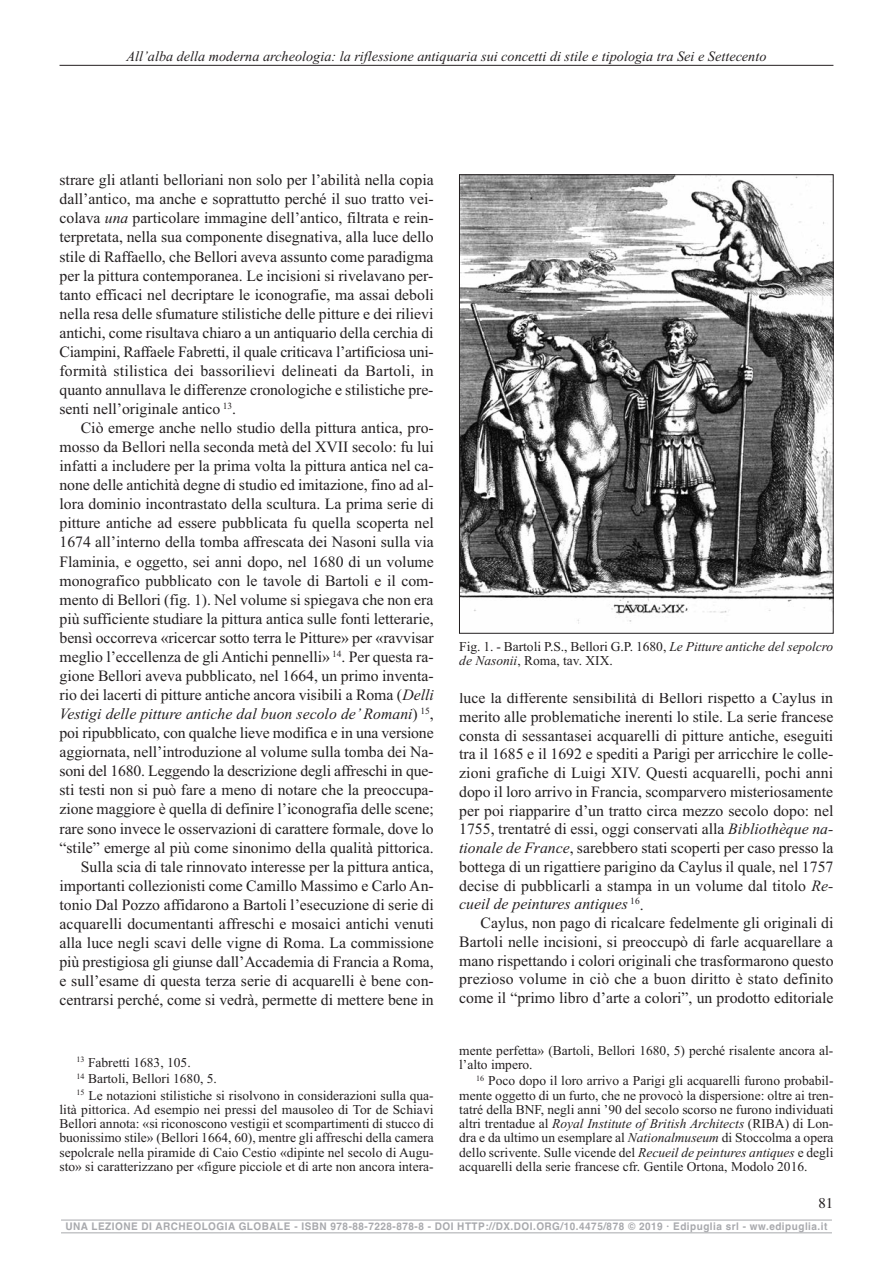
<style>
.page{position:relative;width:893px;height:1263px;background:#fff}
.page>*{position:absolute;margin:0;border:0;box-sizing:border-box;transform-origin:0 0}
.t1{font:15.75px "Times New Roman";color:#231f20}
.t2{font:italic 15.75px "Times New Roman";color:#231f20}
.t3{font:15px "Times";color:#231f20}
.t4{font:italic 14.25px "Times New Roman";color:#231f20}
.t5{font:13.5px/14.2px "Times New Roman";color:#231f20}
.t6{font:700 10.5px "Helvetica";letter-spacing:.05em;color:#a8a9ad;scale:.95 1}
.s1{font-style:italic}
.s2{font-style:normal}
</style>
<div class="page">
<hr style="left:61px;top:1220px;width:771px;height:1px;background:#a8a9ad">
<hr style="left:61px;top:1232px;width:771px;height:1px;background:#a8a9ad">
<hr style="left:60px;top:65px;width:773px;height:1px;background:#231f20">
<img style="left:461px;top:176px;width:370px;height:448px">
<p class="t4" style="left:127px;top:48px;width:641px">All’alba della moderna archeologia: la riflessione antiquaria sui concetti di stile e tipologia tra Sei e Settecento</p>
<p class="t1" style="left:60px;top:171px;width:376px">strare gli atlanti belloriani non solo per l’abilità nella copia</p>
<p class="t1" style="left:60px;top:190px;width:376px">dall’antico, ma anche e soprattutto perché il suo tratto vei-</p>
<p class="t1" style="left:60px;top:209px;width:376px">colava <span class="s1">una</span> particolare immagine dell’antico, filtrata e rein-</p>
<p class="t1" style="left:60px;top:228px;width:376px">terpretata, nella sua componente disegnativa, alla luce dello</p>
<p class="t1" style="left:60px;top:247px;width:376px">stile di Raffaello, che Bellori aveva assunto come paradigma</p>
<p class="t1" style="left:60px;top:266px;width:375px">per la pittura contemporanea. Le incisioni si rivelavano per-</p>
<p class="t1" style="left:60px;top:285px;width:376px">tanto efficaci nel decriptare le iconografie, ma assai deboli</p>
<p class="t1" style="left:60px;top:304px;width:375px">nella resa delle sfumature stilistiche delle pitture e dei rilievi</p>
<p class="t1" style="left:60px;top:323px;width:375px">antichi, come risultava chiaro a un antiquario della cerchia di</p>
<p class="t1" style="left:60px;top:342px;width:376px">Ciampini, Raffaele Fabretti, il quale criticava l’artificiosa uni-</p>
<p class="t1" style="left:60px;top:361px;width:376px">formità stilistica dei bassorilievi delineati da Bartoli, in</p>
<p class="t1" style="left:60px;top:380px;width:375px">quanto annullava le differenze cronologiche e stilistiche pre-</p>
<p class="t1" style="left:60px;top:399px;width:178px">senti nell’originale antico <sup>13</sup>.</p>
<p class="t1" style="left:81px;top:418px;width:355px">Ciò emerge anche nello studio della pittura antica, pro-</p>
<p class="t1" style="left:60px;top:437px;width:376px">mosso da Bellori nella seconda metà del XVII secolo: fu lui</p>
<p class="t1" style="left:60px;top:457px;width:376px">infatti a includere per la prima volta la pittura antica nel ca-</p>
<p class="t1" style="left:60px;top:476px;width:376px">none delle antichità degne di studio ed imitazione, fino ad al-</p>
<p class="t1" style="left:60px;top:495px;width:376px">lora dominio incontrastato della scultura. La prima serie di</p>
<p class="t1" style="left:60px;top:514px;width:376px">pitture antiche ad essere pubblicata fu quella scoperta nel</p>
<p class="t1" style="left:60px;top:533px;width:376px">1674 all’interno della tomba affrescata dei Nasoni sulla via</p>
<p class="t1" style="left:60px;top:552px;width:376px">Flaminia, e oggetto, sei anni dopo, nel 1680 di un volume</p>
<p class="t1" style="left:60px;top:571px;width:376px">monografico pubblicato con le tavole di Bartoli e il com-</p>
<p class="t1" style="left:60px;top:590px;width:375px">mento di Bellori (fig. 1). Nel volume si spiegava che non era</p>
<p class="t1" style="left:60px;top:609px;width:376px">più sufficiente studiare la pittura antica sulle fonti letterarie,</p>
<p class="t1" style="left:60px;top:628px;width:376px">bensì occorreva «ricercar sotto terra le Pitture» per «ravvisar</p>
<p class="t1" style="left:60px;top:647px;width:376px">meglio l’eccellenza de gli Antichi pennelli» <sup>14</sup>. Per questa ra-</p>
<p class="t1" style="left:60px;top:666px;width:376px">gione Bellori aveva pubblicato, nel 1664, un primo inventa-</p>
<p class="t1" style="left:60px;top:685px;width:376px">rio dei lacerti di pitture antiche ancora visibili a Roma (<span class="s1">Delli</span></p>
<p class="t2" style="left:60px;top:704px;width:376px">Vestigi delle pitture antiche dal buon secolo de’ Romani<span class="s2">)</span> <sup>15</sup><span class="s2">,</span></p>
<p class="t1" style="left:60px;top:723px;width:376px">poi ripubblicato, con qualche lieve modifica e in una versione</p>
<p class="t1" style="left:60px;top:743px;width:376px">aggiornata, nell’introduzione al volume sulla tomba dei Na-</p>
<p class="t1" style="left:60px;top:762px;width:375px">soni del 1680. Leggendo la descrizione degli affreschi in que-</p>
<p class="t1" style="left:60px;top:781px;width:376px">sti testi non si può fare a meno di notare che la preoccupa-</p>
<p class="t1" style="left:60px;top:800px;width:376px">zione maggiore è quella di definire l’iconografia delle scene;</p>
<p class="t1" style="left:60px;top:819px;width:376px">rare sono invece le osservazioni di carattere formale, dove lo</p>
<p class="t1" style="left:60px;top:838px;width:376px">“stile” emerge al più come sinonimo della qualità pittorica.</p>
<p class="t1" style="left:81px;top:857px;width:354px">Sulla scia di tale rinnovato interesse per la pittura antica,</p>
<p class="t1" style="left:60px;top:876px;width:376px">importanti collezionisti come Camillo Massimo e Carlo An-</p>
<p class="t1" style="left:60px;top:895px;width:376px">tonio Dal Pozzo affidarono a Bartoli l’esecuzione di serie di</p>
<p class="t1" style="left:60px;top:914px;width:376px">acquarelli documentanti affreschi e mosaici antichi venuti</p>
<p class="t1" style="left:60px;top:933px;width:376px">alla luce negli scavi delle vigne di Roma. La commissione</p>
<p class="t1" style="left:60px;top:952px;width:376px">più prestigiosa gli giunse dall’Accademia di Francia a Roma,</p>
<p class="t1" style="left:59px;top:971px;width:376px">e sull’esame di questa terza serie di acquarelli è bene con-</p>
<p class="t1" style="left:59px;top:990px;width:376px">centrarsi perché, come si vedrà, permette di mettere bene in</p>
<p class="t5" style="left:77px;top:1054px;width:359px;line-height:16.4px"><sup>13</sup> Fabretti 1683, 105.<br><sup>14</sup> Bartoli, Bellori 1680, 5.<br><sup>15</sup> Le notazioni stilistiche si risolvono in considerazioni sulla qua-</p>
<p class="t5" style="left:59px;top:1102px;width:376px;text-align:justify">lità pittorica. Ad esempio nei pressi del mausoleo di Tor de Schiavi Bellori annota: «si riconoscono vestigii et scompartimenti di stucco di buonissimo stile» (Bellori 1664, 60), mentre gli affreschi della camera sepolcrale nella piramide di Caio Cestio «dipinte nel secolo di Augu&shy;sto» si caratterizzano per «figure picciole et di arte non ancora intera-</p>
<p class="t5" style="left:459px;top:640px;width:376px;line-height:13.5px">Fig. 1. - Bartoli P.S., Bellori G.P. 1680, <span class="s1">Le Pitture antiche del sepolcro de Nasonii</span>, Roma, tav. XIX.</p>
<p class="t1" style="left:459px;top:688px;width:375px">luce la differente sensibilità di Bellori rispetto a Caylus in</p>
<p class="t1" style="left:459px;top:707px;width:376px">merito alle problematiche inerenti lo stile. La serie francese</p>
<p class="t1" style="left:459px;top:726px;width:376px">consta di sessantasei acquarelli di pitture antiche, eseguiti</p>
<p class="t1" style="left:459px;top:745px;width:376px">tra il 1685 e il 1692 e spediti a Parigi per arricchire le colle-</p>
<p class="t1" style="left:459px;top:763px;width:376px">zioni grafiche di Luigi XIV. Questi acquarelli, pochi anni</p>
<p class="t1" style="left:459px;top:782px;width:375px">dopo il loro arrivo in Francia, scomparvero misteriosamente</p>
<p class="t1" style="left:459px;top:801px;width:376px">per poi riapparire d’un tratto circa mezzo secolo dopo: nel</p>
<p class="t1" style="left:459px;top:820px;width:376px">1755, trentatré di essi, oggi conservati alla <span class="s1">Bibliothèque na-</span></p>
<p class="t1" style="left:459px;top:838px;width:376px"><span class="s1">tionale de France</span>, sarebbero stati scoperti per caso presso la</p>
<p class="t1" style="left:459px;top:857px;width:376px">bottega di un rigattiere parigino da Caylus il quale, nel 1757</p>
<p class="t1" style="left:459px;top:876px;width:376px">decise di pubblicarli a stampa in un volume dal titolo <span class="s1">Re-</span></p>
<p class="t2" style="left:459px;top:895px;width:186px">cueil de peintures antiques <sup>16</sup><span class="s2">.</span></p>
<p class="t1" style="left:480px;top:913px;width:355px">Caylus, non pago di ricalcare fedelmente gli originali di</p>
<p class="t1" style="left:459px;top:932px;width:375px">Bartoli nelle incisioni, si preoccupò di farle acquarellare a</p>
<p class="t1" style="left:459px;top:951px;width:376px">mano rispettando i colori originali che trasformarono questo</p>
<p class="t1" style="left:459px;top:970px;width:376px">prezioso volume in ciò che a buon diritto è stato definito</p>
<p class="t1" style="left:459px;top:988px;width:376px">come il “primo libro d’arte a colori”, un prodotto editoriale</p>
<p class="t5" style="left:459px;top:1043px;width:376px">mente perfetta» (Bartoli, Bellori 1680, 5) perché risalente ancora al&shy;l’alto impero.</p>
<p class="t5" style="left:459px;top:1073px;width:376px;text-align:justify;text-indent:17px"><sup>16</sup> Poco dopo il loro arrivo a Parigi gli acquarelli furono probabil&shy;mente oggetto di un furto, che ne provocò la dispersione: oltre ai tren&shy;tatré della BNF, negli anni ’90 del secolo scorso ne furono individuati altri trentadue al <span class="s1">Royal Institute of British Architects</span> (RIBA) di Lon&shy;dra e da ultimo un esemplare al <span class="s1">Nationalmuseum</span> di Stoccolma a opera dello scrivente. Sulle vicende del <span class="s1">Recueil de peintures antiques</span> e degli acquarelli della serie francese cfr. Gentile Ortona, Modolo 2016.</p>
<p class="t3" style="left:818px;top:1194px;width:16px">81</p>
<p class="t6" style="left:66px;top:1220px;width:803px">UNA LEZIONE DI ARCHEOLOGIA GLOBALE - ISBN 978-88-7228-878-8 - DOI HTTP://DX.DOI.ORG/10.4475/878 © 2019 · Edipuglia srl - ww.edipuglia.it</p>
</div>
